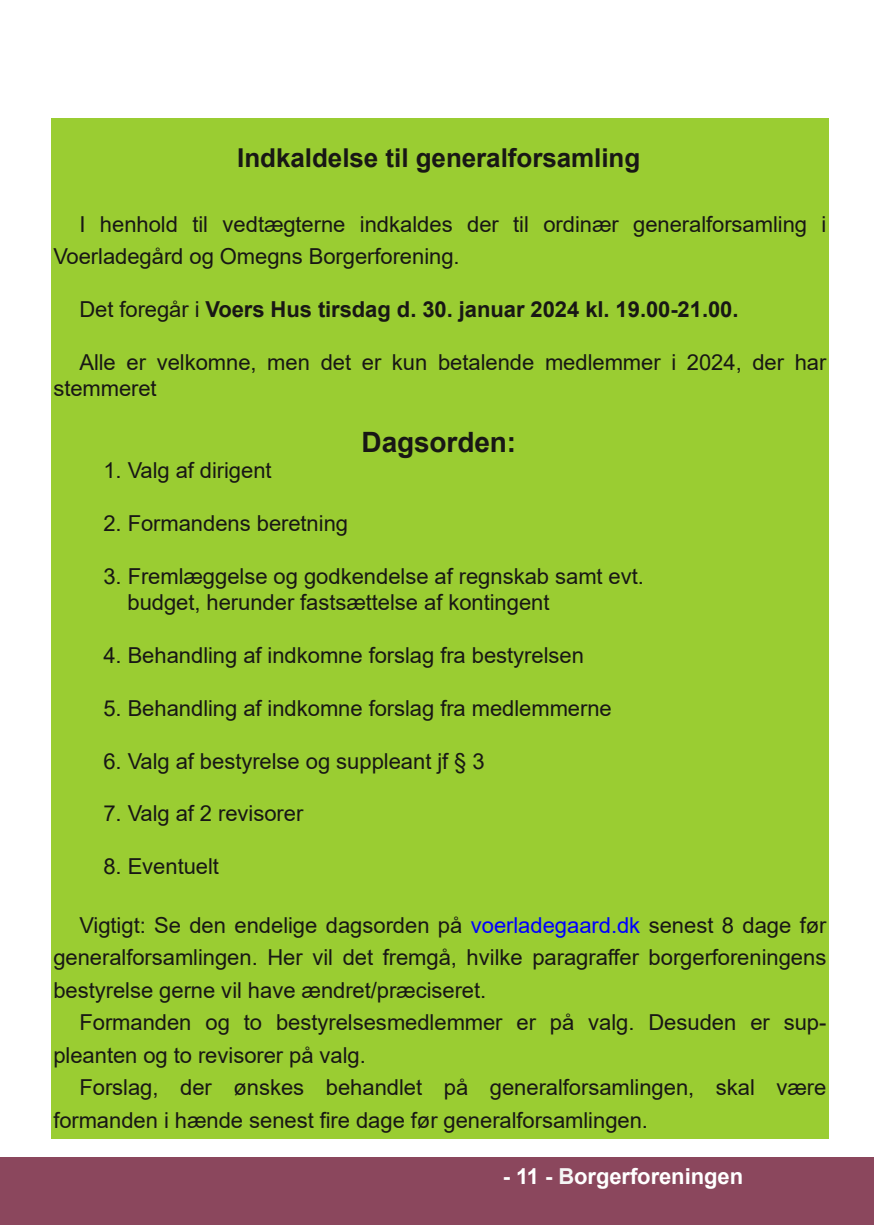
<style>
.page{position:relative;width:874px;height:1225px;background:#fff}
.page>*{position:absolute;margin:0;border:0;box-sizing:border-box;transform-origin:0 0}
.t1{font:700 28px "Arial";letter-spacing:-.005em;color:#181715}
.t2{font:700 26px "Arial";color:#181715}
.t3{font:22px/32.4px "Arial";color:#181715}
.t4{font:700 22px "Arial";color:#181715}
.t5{font:700 22px "Arial";color:#fff}
.s1{font-weight:400}
.s2{color:#00f}
.s3{color:#f5f5f5}
</style>
<div class="page">
<div style="left:0;top:1158px;width:873px;height:67px;background:#8b475d"></div>
<div style="left:51px;top:118px;width:777px;height:1021px;background:#9acd32"></div>
<p class="t2" style="left:237px;top:144px;width:404px">Indkaldelse til generalforsamling</p>
<p class="t3" style="left:53px;top:208px;width:774px;text-indent:26px">I henhold til vedtægterne indkaldes der til ordinær generalforsamling i<br>Voerladegård og Omegns Borgerforening.</p>
<p class="t4" style="left:79px;top:297px;width:660px"><span class="s1">Det foregår i</span> Voers Hus tirsdag d. 30. januar 2024 kl. 19.00-21.00.</p>
<p class="t3" style="left:53px;top:349px;width:774px;line-height:26.4px;text-indent:26px">Alle er velkomne, men det er kun betalende medlemmer i 2024, der har stemmeret</p>
<p class="t1" style="left:361px;top:426px;width:156px">Dagsorden:</p>
<p class="t3" style="left:103px;top:454px;width:170px">1. Valg af dirigent</p>
<p class="t3" style="left:103px;top:507px;width:246px">2. Formandens beretning</p>
<p class="t3" style="left:127px;top:563px;width:517px;line-height:26.4px;text-indent:-24px">3. Fremlæggelse og godkendelse af regnskab samt evt. budget, herunder fastsættelse af kontingent</p>
<p class="t3" style="left:103px;top:639px;width:482px">4. Behandling af indkomne forslag fra bestyrelsen</p>
<p class="t3" style="left:103px;top:692px;width:509px">5. Behandling af indkomne forslag fra medlemmerne</p>
<p class="t3" style="left:103px;top:745px;width:382px">6. Valg af bestyrelse og suppleant jf § 3</p>
<p class="t3" style="left:103px;top:797px;width:201px">7. Valg af 2 revisorer</p>
<p class="t3" style="left:103px;top:850px;width:117px">8. Eventuelt</p>
<p class="t3" style="left:53px;top:909px;width:774px;text-align:justify;text-indent:26px">Vigtigt: Se den endelige dagsorden på <span class="s2">voerladegaard.dk</span> senest 8 dage før generalforsamlingen. Her vil det fremgå, hvilke paragraffer borgerforeningens bestyrelse gerne vil have ændret/præciseret.</p>
<p class="t3" style="left:53px;top:1006px;width:774px;text-indent:26px">Formanden og to bestyrelsesmedlemmer er på valg. Desuden er sup&shy;pleanten og to revisorer på valg.</p>
<p class="t3" style="left:53px;top:1071px;width:774px;text-indent:26px">Forslag, der ønskes behandlet på generalforsamlingen, skal være formanden i hænde senest fire dage før generalforsamlingen.</p>
<p class="t5" style="left:502px;top:1163px;width:242px">- 11 - <span class="s3">B</span>orgerforeningen</p>
</div>
